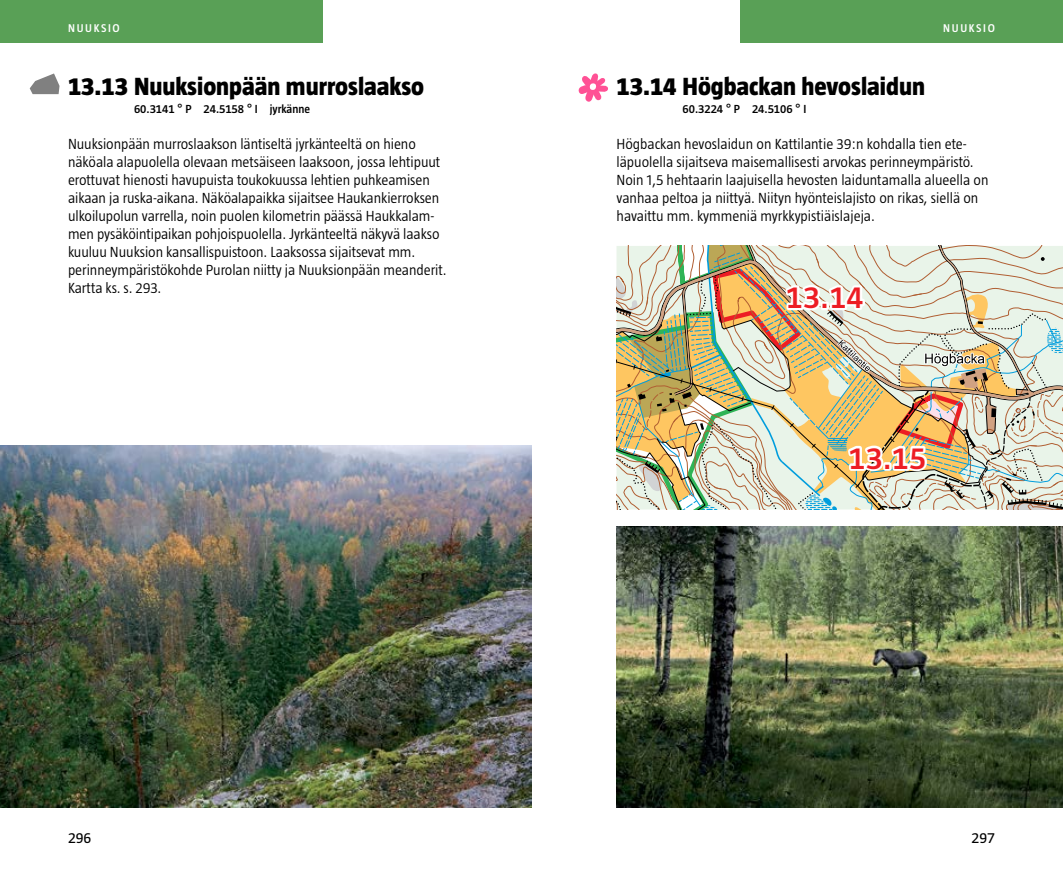
<style>
.page{position:relative;width:1063px;height:893px;background:#fff}
.page>*{position:absolute;margin:0;border:0;box-sizing:border-box;transform-origin:0 0}
.t1{font:600 31.5px "Taz";letter-spacing:.025em;color:#ed1d24}
.t2{font:800 25.5px "Taz";color:#000}
.t3{font:300 15px/18px "Taz";letter-spacing:-.005em;color:#000}
.t4{font:15px "Taz";color:#000}
.t5{font:600 12px "Taz";color:#000}
.t6{font:600 11.55px "Taz";letter-spacing:.145em;color:#fff}
</style>
<div class="page">
<div style="left:0;top:0;width:323px;height:43px;background:#59a056"></div>
<div style="left:740px;top:0;width:323px;height:43px;background:#59a056"></div>
<svg style="left:579px;top:73px;width:29px;height:29px"></svg>
<svg style="left:30px;top:73px;width:30px;height:21px"></svg>
<img style="left:0;top:445px;width:531px;height:363px">
<img style="left:617px;top:526px;width:446px;height:282px">
<svg style="left:617px;top:246px;width:446px;height:264px;background:#d3cbad"></svg>
<p class="t6" style="left:68px;top:22px;width:53px">NUUKSIO</p>
<p class="t6" style="left:943px;top:22px;width:53px">NUUKSIO</p>
<h2 class="t2" style="left:68px;top:72px;width:358px">13.13 Nuuksionpään murroslaakso</h2>
<p class="t5" style="left:134px;top:102px;width:178px">60.3141 ° P 24.5158 ° I jyrkänne</p>
<p class="t3" style="left:68px;top:135px;width:380px">Nuuksionpään murroslaakson läntiseltä jyrkänteeltä on hieno näköala alapuolella olevaan metsäiseen laaksoon, jossa lehtipuut erottuvat hienosti havupuista toukokuussa lehtien puhkeamisen aikaan ja ruska-aikana. Näköalapaikka sijaitsee Haukankierroksen ulkoilupolun varrella, noin puolen kilometrin päässä Haukkalam&shy;men pysäköintipaikan pohjoispuolella. Jyrkänteeltä näkyvä laakso kuuluu Nuuksion kansallispuistoon. Laaksossa sijaitsevat mm. perinneympäristökohde Purolan niitty ja Nuuksionpään meanderit.<br>Kartta ks. s. 293.</p>
<h2 class="t2" style="left:617px;top:72px;width:310px">13.14 Högbackan hevoslaidun</h2>
<p class="t5" style="left:683px;top:102px;width:125px">60.3224 ° P 24.5106 ° I</p>
<p class="t3" style="left:617px;top:135px;width:373px">Högbackan hevoslaidun on Kattilantie 39:n kohdalla tien ete&shy;läpuolella sijaitseva maisemallisesti arvokas perinneympäristö.<br>Noin 1,5 hehtaarin laajuisella hevosten laiduntamalla alueella on vanhaa peltoa ja niittyä. Niityn hyönteislajisto on rikas, siellä on havaittu mm. kymmeniä myrkkypistiäislajeja.</p>
<h1 class="t1" style="left:786px;top:280px;width:78px">13.14</h1>
<h1 class="t1" style="left:849px;top:440px;width:78px">13.15</h1>
<p class="t4" style="left:68px;top:830px;width:25px">296</p>
<p class="t4" style="left:972px;top:830px;width:25px">297</p>
</div>
